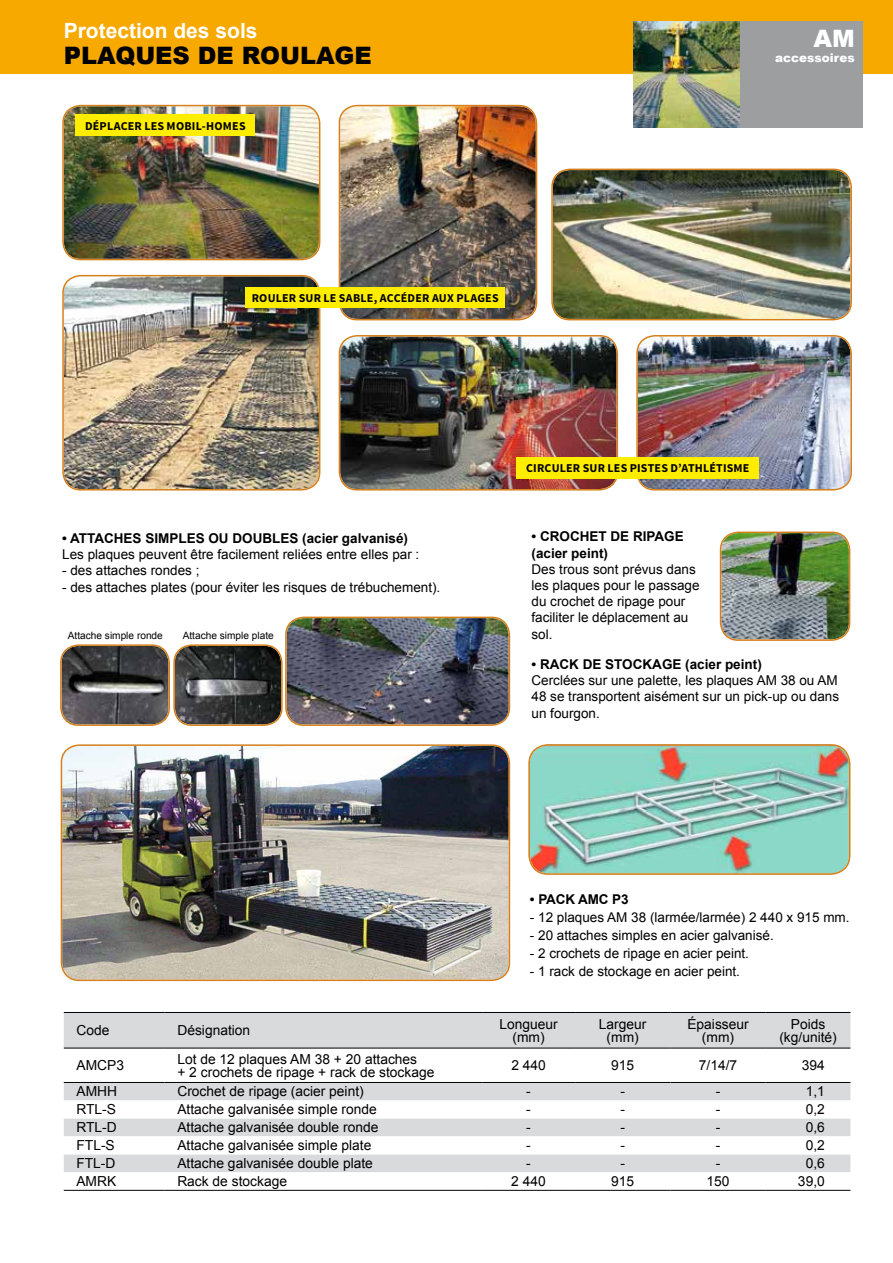
<style>
.page{position:relative;width:893px;height:1263px;background:#fff}
.page>*{position:absolute;margin:0;border:0;box-sizing:border-box;transform-origin:0 0}
.t1{font:900 24px "Arial";color:#000}
.t2{font:900 24px "Arial";color:#fff}
.t3{font:700 21px "Arial";color:#fff}
.t4{font:13.8px/13.5px "Arial";color:#000;text-align:center}
.t5{font:13.5px/16.2px "Arial";color:#000;text-align:justify}
.t6{font:700 13.5px/16.2px "Arial";color:#000}
.t7{font:700 12px "Source Sans Pro";letter-spacing:.015em;color:#000}
.t8{font:900 12px "Arial";color:#fff}
.t9{font:10.2px "Arial";color:#000}
</style>
<div class="page">
<div style="left:0;top:0;width:893px;height:73px;background:#f7a900"></div>
<div style="left:634px;top:21px;width:229px;height:107px;background:#9c9e9f"></div>
<img style="left:531px;top:746px;width:318px;height:126px">
<div style="left:528px;top:744px;width:322px;height:131px;border:2px solid #d5801b;border-radius:19px"></div>
<img style="left:176px;top:647px;width:105px;height:77px">
<div style="left:173px;top:644px;width:110px;height:82px;border:2px solid #d5801b;border-radius:18px"></div>
<img style="left:287px;top:618px;width:222px;height:106px">
<div style="left:285px;top:617px;width:225px;height:109px;border:2px solid #d5801b;border-radius:18px"></div>
<img style="left:721px;top:533px;width:128px;height:106px">
<div style="left:720px;top:531px;width:130px;height:110px;border:2px solid #d5801b;border-radius:18px"></div>
<img style="left:62px;top:746px;width:447px;height:233px">
<div style="left:61px;top:744px;width:449px;height:237px;border:2px solid #d5801b;border-radius:18px"></div>
<img style="left:62px;top:646px;width:106px;height:78px">
<div style="left:60px;top:644px;width:110px;height:82px;border:2px solid #d5801b;border-radius:18px"></div>
<div style="left:64px;top:1013px;width:786px;height:35px;background:#d9dadb"></div>
<svg style="left:64px;top:1083px;width:786px;height:107px"></svg>
<hr style="left:64px;top:1012px;width:101px;height:1px;background:#000">
<hr style="left:165px;top:1012px;width:317px;height:1px;background:#000">
<hr style="left:482px;top:1012px;width:93px;height:1px;background:#000">
<hr style="left:575px;top:1012px;width:95px;height:1px;background:#000">
<hr style="left:670px;top:1012px;width:96px;height:1px;background:#000">
<hr style="left:766px;top:1012px;width:84px;height:1px;background:#000">
<hr style="left:64px;top:1048px;width:101px;height:1px;background:#000">
<hr style="left:165px;top:1048px;width:317px;height:1px;background:#000">
<hr style="left:482px;top:1048px;width:93px;height:1px;background:#000">
<hr style="left:575px;top:1048px;width:95px;height:1px;background:#000">
<hr style="left:670px;top:1048px;width:96px;height:1px;background:#000">
<hr style="left:766px;top:1048px;width:84px;height:1px;background:#000">
<hr style="left:64px;top:1082px;width:101px;height:1px;background:#000">
<hr style="left:165px;top:1082px;width:317px;height:1px;background:#000">
<hr style="left:482px;top:1082px;width:93px;height:1px;background:#000">
<hr style="left:575px;top:1082px;width:95px;height:1px;background:#000">
<hr style="left:670px;top:1082px;width:96px;height:1px;background:#000">
<hr style="left:766px;top:1082px;width:84px;height:1px;background:#000">
<hr style="left:64px;top:1190px;width:101px;height:1px;background:#000">
<hr style="left:165px;top:1190px;width:317px;height:1px;background:#000">
<hr style="left:482px;top:1190px;width:93px;height:1px;background:#000">
<hr style="left:575px;top:1190px;width:95px;height:1px;background:#000">
<hr style="left:670px;top:1190px;width:96px;height:1px;background:#000">
<hr style="left:766px;top:1190px;width:84px;height:1px;background:#000">
<img style="left:64px;top:276px;width:255px;height:213px">
<div style="left:62px;top:275px;width:258px;height:215px;border:2px solid #d5801b;border-radius:18px"></div>
<img style="left:340px;top:106px;width:196px;height:213px">
<div style="left:339px;top:105px;width:198px;height:215px;border:2px solid #d5801b;border-radius:18px"></div>
<img style="left:340px;top:336px;width:277px;height:153px">
<div style="left:339px;top:335px;width:279px;height:155px;border:2px solid #d5801b;border-radius:18px"></div>
<img style="left:638px;top:336px;width:212px;height:153px">
<div style="left:636px;top:335px;width:216px;height:155px;border:2px solid #d5801b;border-radius:18px"></div>
<img style="left:64px;top:106px;width:255px;height:153px">
<div style="left:62px;top:105px;width:258px;height:155px;border:2px solid #d5801b;border-radius:18px"></div>
<img style="left:553px;top:170px;width:297px;height:149px">
<div style="left:551px;top:169px;width:301px;height:151px;border:2px solid #d5801b;border-radius:18px"></div>
<div style="left:76px;top:115px;width:179px;height:21px;background:#ffed00"></div>
<div style="left:517px;top:457px;width:242px;height:22px;background:#ffed00"></div>
<div style="left:246px;top:287px;width:259px;height:21px;background:#ffed00"></div>
<img style="left:634px;top:21px;width:106px;height:107px">
<h2 class="t3" style="left:64px;top:17px;width:195px">Protection des sols</h2>
<h1 class="t1" style="left:64px;top:38px;width:310px">PLAQUES DE ROULAGE</h1>
<p class="t7" style="left:85px;top:118px;width:162px">DÉPLACER LES MOBIL-HOMES</p>
<h1 class="t2" style="left:813px;top:21px;width:43px">AM</h1>
<p class="t8" style="left:775px;top:49px;width:81px">accessoires</p>
<p class="t7" style="left:252px;top:290px;width:248px">ROULER SUR LE SABLE, ACCÉDER AUX PLAGES</p>
<p class="t6" style="left:62px;top:530px;width:347px">• ATTACHES SIMPLES OU DOUBLES (acier galvanisé)</p>
<p class="t5" style="left:62px;top:546px;width:359px">Les plaques peuvent être facilement reliées entre elles par :</p>
<p class="t5" style="left:62px;top:563px;width:139px">- des attaches rondes ;</p>
<p class="t5" style="left:62px;top:579px;width:380px">- des attaches plates (pour éviter les risques de trébuchement).</p>
<p class="t9" style="left:68px;top:629px;width:97px">Attache simple ronde</p>
<p class="t9" style="left:183px;top:629px;width:93px">Attache simple plate</p>
<p class="t7" style="left:526px;top:461px;width:225px">CIRCULER SUR LES PISTES D’ATHLÉTISME</p>
<p class="t6" style="left:531px;top:529px;width:154px">• CROCHET DE RIPAGE (acier peint)</p>
<p class="t5" style="left:531px;top:561px;width:170px;text-align:left">Des trous sont prévus dans les plaques pour le passage du crochet de ripage pour faciliter le déplacement au sol.</p>
<p class="t6" style="left:531px;top:656px;width:232px">• RACK DE STOCKAGE (acier peint)</p>
<p class="t5" style="left:531px;top:672px;width:309px">Cerclées sur une palette, les plaques AM 38 ou AM 48 se transportent aisément sur un pick-up ou dans un fourgon.</p>
<p class="t6" style="left:530px;top:892px;width:100px">• PACK AMC P3</p>
<p class="t5" style="left:530px;top:910px;width:321px">- 12 plaques AM 38 (larmée/larmée) 2 440 x 915 mm.</p>
<p class="t5" style="left:530px;top:928px;width:245px">- 20 attaches simples en acier galvanisé.</p>
<p class="t5" style="left:530px;top:946px;width:221px">- 2 crochets de ripage en acier peint.</p>
<p class="t5" style="left:530px;top:964px;width:212px">- 1 rack de stockage en acier peint.</p>
<p class="t4" style="left:77px;top:1024px;width:34px">Code</p>
<p class="t4" style="left:177px;top:1024px;width:74px">Désignation</p>
<p class="t4" style="left:499px;top:1017px;width:60px">Longueur (mm)</p>
<p class="t4" style="left:599px;top:1017px;width:49px">Largeur (mm)</p>
<p class="t4" style="left:687px;top:1017px;width:63px">Épaisseur (mm)</p>
<p class="t4" style="left:779px;top:1017px;width:59px">Poids (kg/unité)</p>
<p class="t4" style="left:77px;top:1059px;width:49px">AMCP3</p>
<p class="t4" style="left:177px;top:1052px;width:258px;text-align:left">Lot de 12 plaques AM 38 + 20 attaches<br>+ 2 crochets de ripage + rack de stockage</p>
<p class="t4" style="left:511px;top:1059px;width:36px">2 440</p>
<p class="t4" style="left:611px;top:1059px;width:25px">915</p>
<p class="t4" style="left:699px;top:1059px;width:40px">7/14/7</p>
<p class="t4" style="left:802px;top:1059px;width:25px">394</p>
<p class="t4" style="left:77px;top:1085px;width:42px">AMHH</p>
<p class="t4" style="left:177px;top:1085px;width:188px">Crochet de ripage (acier peint)</p>
<p class="t4" style="left:526px;top:1085px;width:6px">-</p>
<p class="t4" style="left:620px;top:1085px;width:6px">-</p>
<p class="t4" style="left:716px;top:1085px;width:6px">-</p>
<p class="t4" style="left:806px;top:1085px;width:21px">1,1</p>
<p class="t4" style="left:76px;top:1103px;width:41px">RTL-S</p>
<p class="t4" style="left:177px;top:1103px;width:201px">Attache galvanisée simple ronde</p>
<p class="t4" style="left:526px;top:1103px;width:6px">-</p>
<p class="t4" style="left:620px;top:1103px;width:6px">-</p>
<p class="t4" style="left:716px;top:1103px;width:6px">-</p>
<p class="t4" style="left:806px;top:1103px;width:21px">0,2</p>
<p class="t4" style="left:76px;top:1121px;width:42px">RTL-D</p>
<p class="t4" style="left:177px;top:1121px;width:202px">Attache galvanisée double ronde</p>
<p class="t4" style="left:526px;top:1121px;width:6px">-</p>
<p class="t4" style="left:620px;top:1121px;width:6px">-</p>
<p class="t4" style="left:716px;top:1121px;width:6px">-</p>
<p class="t4" style="left:806px;top:1121px;width:21px">0,6</p>
<p class="t4" style="left:76px;top:1139px;width:40px">FTL-S</p>
<p class="t4" style="left:177px;top:1139px;width:196px">Attache galvanisée simple plate</p>
<p class="t4" style="left:526px;top:1139px;width:6px">-</p>
<p class="t4" style="left:620px;top:1139px;width:6px">-</p>
<p class="t4" style="left:716px;top:1139px;width:6px">-</p>
<p class="t4" style="left:806px;top:1139px;width:21px">0,2</p>
<p class="t4" style="left:76px;top:1157px;width:41px">FTL-D</p>
<p class="t4" style="left:177px;top:1157px;width:197px">Attache galvanisée double plate</p>
<p class="t4" style="left:526px;top:1157px;width:6px">-</p>
<p class="t4" style="left:620px;top:1157px;width:6px">-</p>
<p class="t4" style="left:716px;top:1157px;width:6px">-</p>
<p class="t4" style="left:806px;top:1157px;width:21px">0,6</p>
<p class="t4" style="left:76px;top:1175px;width:41px">AMRK</p>
<p class="t4" style="left:177px;top:1175px;width:111px">Rack de stockage</p>
<p class="t4" style="left:511px;top:1175px;width:36px">2 440</p>
<p class="t4" style="left:611px;top:1175px;width:25px">915</p>
<p class="t4" style="left:706px;top:1175px;width:25px">150</p>
<p class="t4" style="left:798px;top:1175px;width:28px">39,0</p>
</div>
